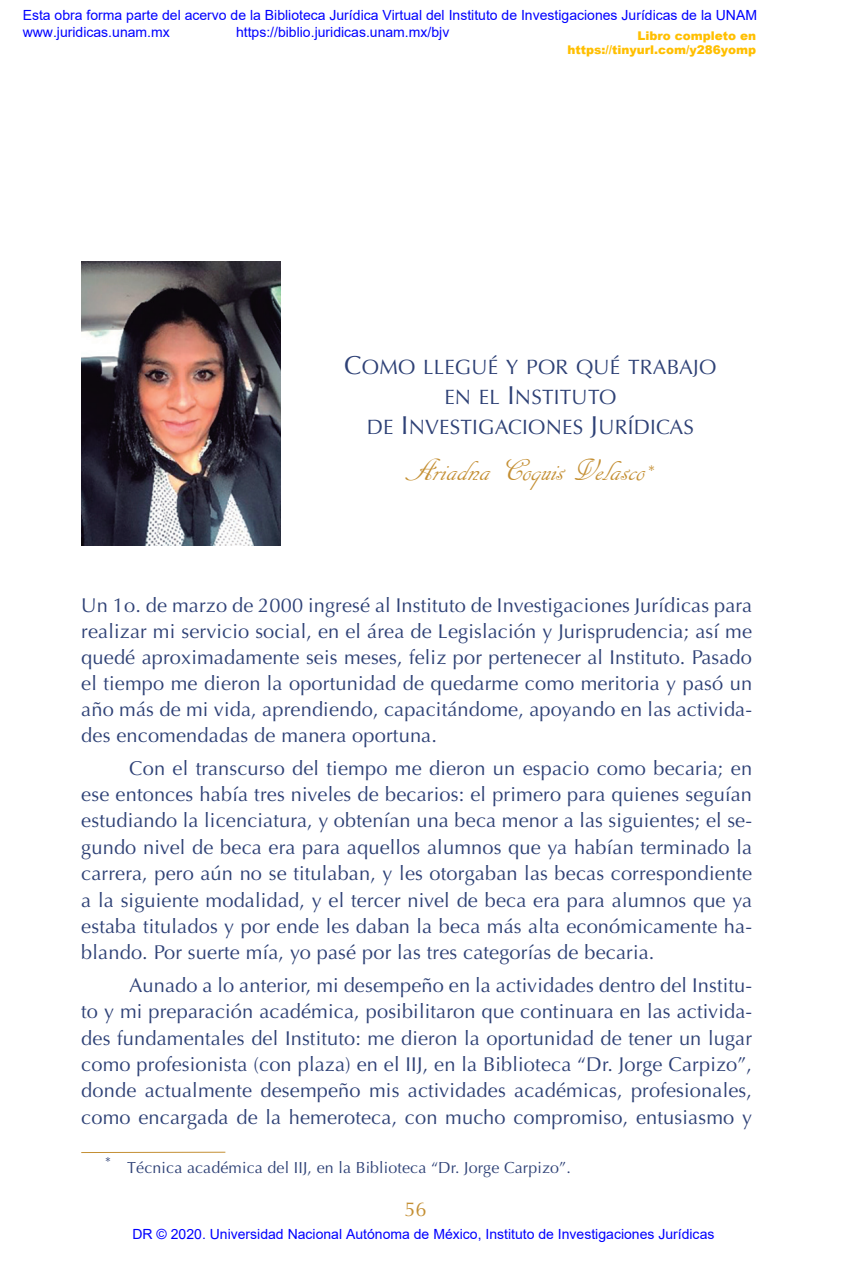
<style>
.page{position:relative;width:847px;height:1261px;background:#fff}
.page>*{position:absolute;margin:0;border:0;box-sizing:border-box;transform-origin:0 0}
.t1{font:32px "ARDECODE";letter-spacing:.01em;color:#c48f33}
.t2{font:20.8px/30px "Optima Regular SC800";letter-spacing:.01em;color:#2e4176;text-align:center}
.t3{font:20px/26.4px "Optima";letter-spacing:.01em;color:#2e4176;text-align:justify}
.t4{font:20px "Optima";color:#c48f33}
.t5{font:16px "Optima";letter-spacing:.01em;color:#2e4176}
.t6{font:14px/16.8px "Arial";color:#00f}
.t7{font:900 12px/14.4px "Arial";color:#ffbf00;text-align:right}
.s1{font-size:26px}
.s2{font-family:"Optima";font-size:15.6px}
</style>
<div class="page">
<hr style="left:81px;top:1152px;width:144px;height:1px;background:#c48f33">
<img style="left:81px;top:261px;width:199px;height:284px">
<p class="t6" style="left:23px;top:7px;width:735px">Esta obra forma parte del acervo de la Biblioteca Jurídica Virtual del Instituto de Investigaciones Jurídicas de la UNAM www.juridicas.unam.mx</p>
<p class="t6" style="left:236px;top:23px;width:215px">https://biblio.juridicas.unam.mx/bjv</p>
<p class="t7" style="left:567px;top:28px;width:190px">Libro completo en https://tinyurl.com/y286yomp</p>
<p class="t2" style="left:344px;top:352px;width:373px"><span class="s1">C</span>OMO LLEGU É Y POR QU É TRABAJO<br>EN EL <span class="s1">I</span> NSTITUTO<br>DE <span class="s1">I</span> NVESTIGACIONES <span class="s1">J</span>U RÍDICAS</p>
<h1 class="t1" style="left:405px;top:452px;width:251px">Ariadna Coquis Velasco <span class="s2">*</span></h1>
<p class="t3" style="left:81px;top:592px;width:672px">Un 1o. de marzo de 2000 ingresé al Instituto de Investigaciones Jurídicas para realizar mi servicio social, en el área de Legislación y Jurisprudencia; así me quedé aproximadamente seis meses, feliz por pertenecer al Instituto. Pasado el tiempo me dieron la oportunidad de quedarme como meritoria y pasó un año más de mi vida, aprendiendo, capacitándome, apoyando en las activida&shy;des encomendadas de manera oportuna.</p>
<p class="t3" style="left:81px;top:755px;width:672px;text-indent:48px">Con el transcurso del tiempo me dieron un espacio como becaria; en ese entonces había tres niveles de becarios: el primero para quienes seguían estudiando la licenciatura, y obtenían una beca menor a las siguientes; el se&shy;gundo nivel de beca era para aquellos alumnos que ya habían terminado la carrera, pero aún no se titulaban, y les otorgaban las becas correspondiente a la siguiente modalidad, y el tercer nivel de beca era para alumnos que ya estaba titulados y por ende les daban la beca más alta económicamente ha&shy;blando. Por suerte mía, yo pasé por las tres categorías de becaria.</p>
<p class="t3" style="left:81px;top:972px;width:672px;text-indent:48px">Aunado a lo anterior, mi desempeño en la actividades dentro del Institu&shy;to y mi preparación académica, posibilitaron que continuara en las activida&shy;des fundamentales del Instituto: me dieron la oportunidad de tener un lugar como profesionista (con plaza) en el IIJ, en la Biblioteca “Dr. Jorge Carpizo”, donde actualmente desempeño mis actividades académicas, profesionales, como encargada de la hemeroteca, con mucho compromiso, entusiasmo y</p>
<p class="t5" style="left:105px;top:1158px;width:467px"><sup>*</sup> Técnica académica del IIJ, en la Biblioteca “Dr. Jorge Carpizo”.</p>
<p class="t4" style="left:404px;top:1197px;width:24px">56</p>
<p class="t6" style="left:132px;top:1226px;width:583px">DR © 2020. Universidad Nacional Autónoma de México, Instituto de Investigaciones Jurídicas</p>
</div>
